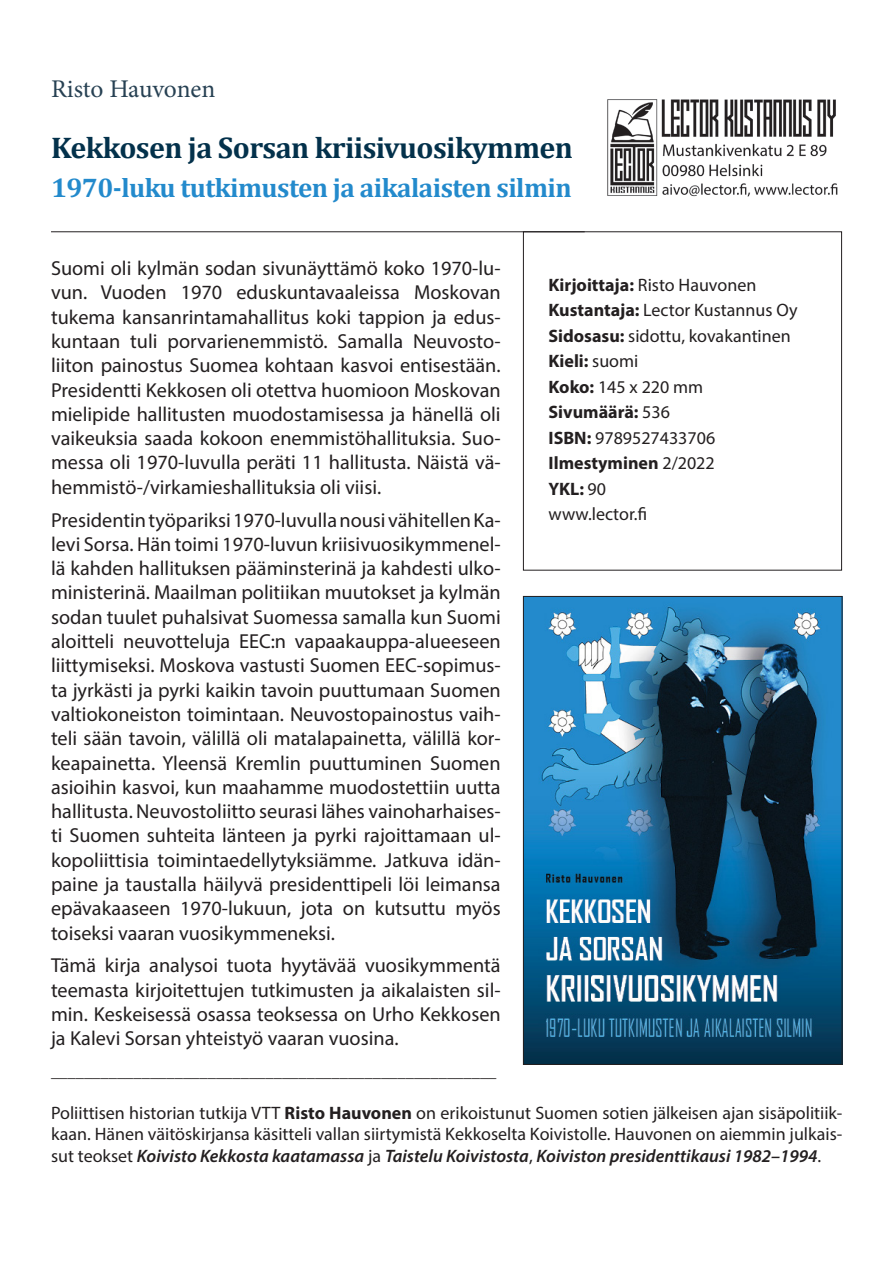
<style>
.page{position:relative;width:893px;height:1263px;background:#fff}
.page>*{position:absolute;margin:0;border:0;box-sizing:border-box;transform-origin:0 0}
.t1{font:700 30px "Cambria";letter-spacing:-.02em;color:#03314b}
.t2{font:700 27px "Cambria";letter-spacing:-.02em;color:#238acc}
.t3{font:25.5px "Minion Pro";letter-spacing:-.005em;color:#274153}
.t4{font:20.25px/24.3px "Myriad Pro";color:#231f20;text-align:justify}
.t5{font:18px/21.6px "Myriad Pro";color:#231f20;text-align:justify}
.t6{font:700 18px "Myriad Pro";color:#231f20}
.t7{font:16.5px "Myriad Pro";color:#231f20}
.s1{font-weight:700}
.s2{font-weight:600;font-style:italic}
.s3{font-weight:400}
</style>
<div class="page">
<img style="left:607px;top:99px;width:231px;height:98px">
<hr style="left:51px;top:231px;width:534px;height:1px;background:#231f20">
<div style="left:523px;top:231px;width:319px;height:339px;border:1px solid #231f20"></div>
<img style="left:525px;top:598px;width:315px;height:465px">
<div style="left:523px;top:596px;width:319px;height:469px;border:1px solid #231f20"></div>
<p class="t3" style="left:51px;top:72px;width:166px">Risto Hauvonen</p>
<p class="t1" style="left:51px;top:126px;width:523px">Kekkosen ja Sorsan kriisivuosikymmen</p>
<p class="t2" style="left:51px;top:168px;width:522px">1970-luku tutkimusten ja aikalaisten silmin</p>
<p class="t4" style="left:51px;top:256px;width:451px">Suomi oli kylmän sodan sivunäyttämö koko 1970-lu&shy;vun. Vuoden 1970 eduskuntavaaleissa Moskovan tukema kansanrintamahallitus koki tappion ja edus&shy;kuntaan tuli porvarienemmistö. Samalla Neuvosto&shy;liiton painostus Suomea kohtaan kasvoi entisestään.<br>Presidentti Kekkosen oli otettva huomioon Moskovan mielipide hallitusten muodostamisessa ja hänellä oli vaikeuksia saada kokoon enemmistöhallituksia. Suo&shy;messa oli 1970-luvulla peräti 11 hallitusta. Näistä vä&shy;hemmistö-/virkamieshallituksia oli viisi.</p>
<p class="t4" style="left:51px;top:507px;width:451px">Presidentin työpariksi 1970-luvulla nousi vähitellen Ka&shy;levi Sorsa. Hän toimi 1970-luvun kriisivuosikymmenel&shy;lä kahden hallituksen pääminsterinä ja kahdesti ulko&shy;ministerinä. Maailman politiikan muutokset ja kylmän sodan tuulet puhalsivat Suomessa samalla kun Suomi aloitteli neuvotteluja EEC:n vapaakauppa-alueeseen liittymiseksi. Moskova vastusti Suomen EEC-sopimus&shy;ta jyrkästi ja pyrki kaikin tavoin puuttumaan Suomen valtiokoneiston toimintaan. Neuvostopainostus vaih&shy;teli sään tavoin, välillä oli matalapainetta, välillä kor&shy;keapainetta. Yleensä Kremlin puuttuminen Suomen asioihin kasvoi, kun maahamme muodostettiin uutta hallitusta. Neuvostoliitto seurasi lähes vainoharhaises&shy;ti Suomen suhteita länteen ja pyrki rajoittamaan ul&shy;kopoliittisia toimintaedellytyksiämme. Jatkuva idän&shy;paine ja taustalla häilyvä presidenttipeli löi leimansa epävakaaseen 1970-lukuun, jota on kutsuttu myös toiseksi vaaran vuosikymmeneksi.</p>
<p class="t4" style="left:51px;top:953px;width:451px">Tämä kirja analysoi tuota hyytävää vuosikymmentä teemasta kirjoitettujen tutkimusten ja aikalaisten sil&shy;min. Keskeisessä osassa teoksessa on Urho Kekkosen ja Kalevi Sorsan yhteistyö vaaran vuosina.</p>
<p class="t7" style="left:51px;top:1061px;width:447px">______________________________________________________</p>
<p class="t5" style="left:51px;top:1101px;width:793px">Poliittisen historian tutkija VTT <span class="s1">Risto Hauvonen</span> on erikoistunut Suomen sotien jälkeisen ajan sisäpolitiik&shy;kaan. Hänen väitöskirjansa käsitteli vallan siirtymistä Kekkoselta Koivistolle. Hauvonen on aiemmin julkais&shy;sut teokset <span class="s2">Koivisto Kekkosta kaatamassa</span> ja <span class="s2">Taistelu Koivistosta</span>, <span class="s2">Koiviston presidenttikausi 1982–1994</span>.</p>
<p class="t5" style="left:549px;top:273px;width:209px"><span class="s1">Kirjoittaja:</span> Risto Hauvonen</p>
<p class="t5" style="left:549px;top:299px;width:251px"><span class="s1">Kustantaja:</span> Lector Kustannus Oy</p>
<p class="t5" style="left:549px;top:324px;width:244px"><span class="s1">Sidosasu:</span> sidottu, kovakantinen</p>
<p class="t6" style="left:549px;top:349px;width:91px">Kieli: <span class="s3">suomi</span></p>
<p class="t5" style="left:549px;top:375px;width:156px"><span class="s1">Koko:</span> 145 x 220 mm</p>
<p class="t6" style="left:549px;top:400px;width:123px">Sivumäärä: <span class="s3">536</span></p>
<p class="t5" style="left:549px;top:426px;width:168px"><span class="s1">ISBN:</span> 9789527433706</p>
<p class="t6" style="left:549px;top:451px;width:168px">Ilmestyminen <span class="s3">2/2022</span></p>
<p class="t6" style="left:549px;top:477px;width:59px">YKL: <span class="s3">90</span></p>
<p class="t5" style="left:549px;top:503px;width:100px">www.lector.fi</p>
</div>
